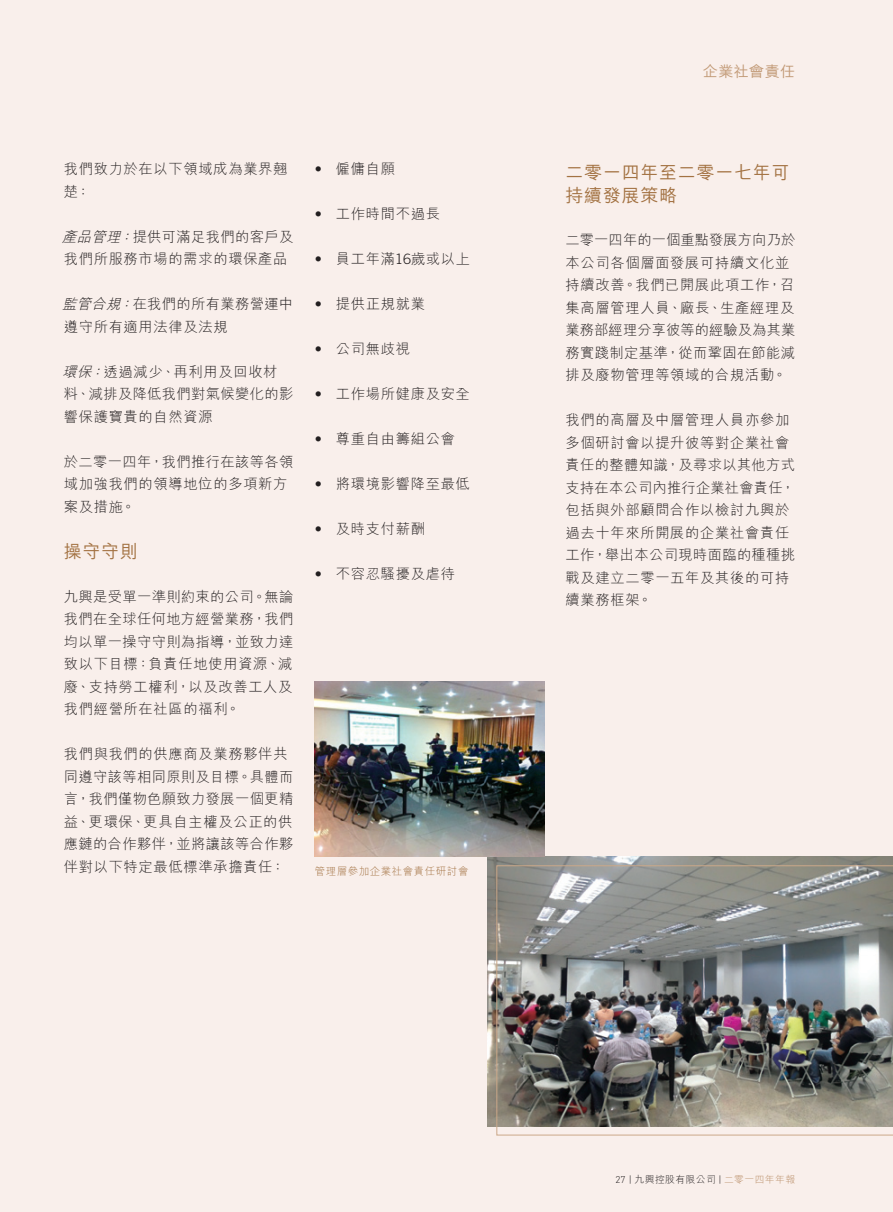
<style>
.page{position:relative;width:893px;height:1212px;background:#f9efeb}
.page>*{position:absolute;margin:0;border:0;box-sizing:border-box;transform-origin:0 0}
.Heading_1{font:500 18px/22.5px "M Hei HK";letter-spacing:.04em;color:#a37242}
.t1{font:500 15px "M Hei HK";letter-spacing:.03em;color:#c29a77}
.Body_Text{font:300 14.25px/22.5px "M Hei HK";letter-spacing:.05em;color:#231f20}
.Body_Text-2{font:300 14.25px/22.5px "M Hei HK";letter-spacing:.03em;color:#231f20}
.t2{font:300 10.5px "M Hei HK";letter-spacing:.05em;color:#a37242}
.t3{font:300 9.75px "M Hei HK";letter-spacing:.05em;color:#231f20}
.s1{font-style:italic}
.s2{font-family:"Trade Gothic LT Std"}
.s3{font-family:"DIN"}
.s4{color:#b88c65}
</style>
<div class="page">
<img style="left:488px;top:857px;width:405px;height:269px">
<img style="left:315px;top:681px;width:229px;height:176px">
<img style="left:496px;top:865px;width:397px;height:270px">
<p class="Body_Text" style="left:64px;top:158px;width:225px">我們致力於在以下領域成為業界翹楚：</p>
<p class="Body_Text" style="left:62px;top:225px;width:233px"><span class="s1">產品管理：</span>提供可滿足我們的客戶及我們所服務市場的需求的環保產品</p>
<p class="Body_Text" style="left:62px;top:293px;width:233px"><span class="s1">監管合規：</span>在我們的所有業務營運中遵守所有適用法律及法規</p>
<p class="Body_Text" style="left:62px;top:360px;width:233px"><span class="s1">環保：</span>透過減少、再利用及回收材料、減排及降低我們對氣候變化的影響保護寶貴的自然資源</p>
<p class="Body_Text" style="left:64px;top:450px;width:231px">於二零一四年，我們推行在該等各領域加強我們的領導地位的多項新方案及措施。</p>
<p class="Heading_1" style="left:64px;top:539px;width:76px">操守守則</p>
<p class="Body_Text" style="left:64px;top:585px;width:231px;text-align:justify">九興是受單一準則約束的公司。無論我們在全球任何地方經營業務，我們均以單一操守守則為指導，並致力達致以下目標：負責任地使用資源、減廢、支持勞工權利，以及改善工人及我們經營所在社區的福利。</p>
<p class="Body_Text-2" style="left:64px;top:743px;width:231px">我們與我們的供應商及業務夥伴共同遵守該等相同原則及目標。具體而言，我們僅物色願致力發展一個更精益、更環保、更具自主權及公正的供應鏈的合作夥伴，並將讓該等合作夥伴對以下特定最低標準承擔責任：</p>
<p class="Body_Text" style="left:315px;top:158px;width:82px"><span class="s2">•</span> 僱傭自願</p>
<p class="Body_Text" style="left:315px;top:203px;width:127px"><span class="s2">•</span> 工作時間不過長</p>
<p class="Body_Text" style="left:315px;top:248px;width:157px"><span class="s2">•</span> 員工年滿<span class="s2">16</span>歲或以上</p>
<p class="Body_Text" style="left:315px;top:293px;width:112px"><span class="s2">•</span> 提供正規就業</p>
<p class="Body_Text" style="left:315px;top:338px;width:97px"><span class="s2">•</span> 公司無歧視</p>
<p class="Body_Text" style="left:315px;top:383px;width:157px"><span class="s2">•</span> 工作場所健康及安全</p>
<p class="Body_Text" style="left:315px;top:428px;width:142px"><span class="s2">•</span> 尊重自由籌組公會</p>
<p class="Body_Text" style="left:315px;top:473px;width:157px"><span class="s2">•</span> 將環境影響降至最低</p>
<p class="Body_Text" style="left:315px;top:518px;width:112px"><span class="s2">•</span> 及時支付薪酬</p>
<p class="Body_Text" style="left:315px;top:563px;width:142px"><span class="s2">•</span> 不容忍騷擾及虐待</p>
<p class="t2" style="left:315px;top:866px;width:155px">管理層參加企業社會責任研討會</p>
<p class="t1" style="left:703px;top:60px;width:94px">企業社會責任</p>
<p class="Heading_1" style="left:566px;top:160px;width:225px">二零一四年至二零一七年可持續發展策略</p>
<p class="Body_Text" style="left:566px;top:228px;width:231px">二零一四年的一個重點發展方向乃於本公司各個層面發展可持續文化並持續改善。我們已開展此項工作，召集高層管理人員、廠長、生產經理及業務部經理分享彼等的經驗及為其業務實踐制定基準，從而鞏固在節能減排及廢物管理等領域的合規活動。</p>
<p class="Body_Text" style="left:566px;top:408px;width:231px">我們的高層及中層管理人員亦參加多個研討會以提升彼等對企業社會責任的整體知識，及尋求以其他方式支持在本公司內推行企業社會責任，包括與外部顧問合作以檢討九興於過去十年來所開展的企業社會責任工作，舉出本公司現時面臨的種種挑戰及建立二零一五年及其後的可持續業務框架。</p>
<p class="t3" style="left:616px;top:1175px;width:181px"><span class="s3">27 |</span> 九興控股有限公司 <span class="s3">|</span> <span class="s4">二零一四年年報</span></p>
</div>
